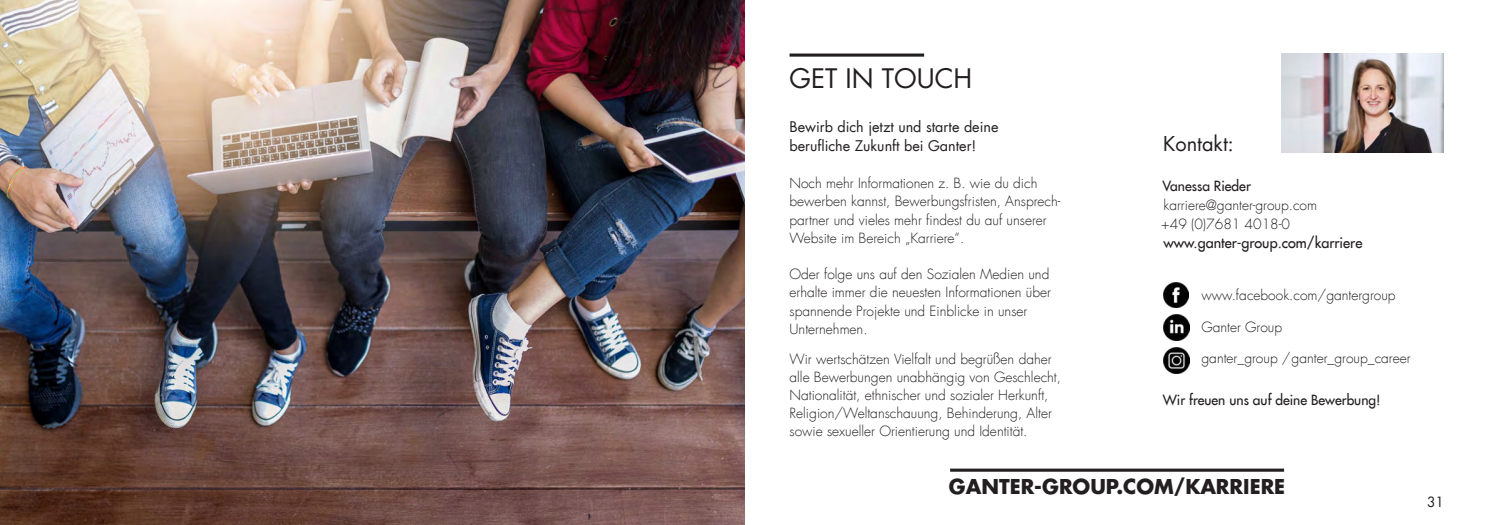
<style>
.page{position:relative;width:1489px;height:525px;background:#fff}
.page>*{position:absolute;margin:0;border:0;box-sizing:border-box;transform-origin:0 0}
.t1{font:26.25px "Futura LT";color:#231f20}
.t2{font:700 20px "Futura Com";color:#231f20}
.t3{font:20px "Futura LT";color:#231f20}
.t4{font:14.38px/18.1px "Futura LT";color:#231f20}
.t5{font:14.38px "Futura LT";color:#231f20}
.t6{font:300 13.75px/18.1px "Futura LT";color:#231f20}
.t7{font:13.75px "Futura LT";color:#231f20}
.t8{font:13.75px "Futura LT";color:#231f20}
.s1{font-style:inherit}
</style>
<div class="page">
<svg style="left:789px;top:53px;width:135px;height:4px"></svg>
<hr style="left:950px;top:468px;width:333px;height:3px;background:#231f20">
<img style="left:1163px;top:314px;width:26px;height:26px">
<img style="left:1163px;top:282px;width:25px;height:25px">
<img style="left:1163px;top:347px;width:26px;height:26px">
<img style="left:1281px;top:53px;width:162px;height:99px">
<img style="left:0;top:0;width:744px;height:524px">
<h1 class="t1" style="left:789px;top:63px;width:184px">GET IN TOUCH</h1>
<p class="t4" style="left:789px;top:118px;width:210px">Bewirb dich jetzt und starte deine berufliche Zukunft bei Ganter!</p>
<p class="t6" style="left:789px;top:174px;width:272px">Noch mehr Informationen z. B. wie du dich bewerben kannst, Bewerbungsfristen, Ansprech&shy;partner und vieles mehr findest du auf unserer Website im Bereich „Karriere“.</p>
<p class="t6" style="left:789px;top:265px;width:263px">Oder folge uns auf den Sozialen Medien und erhalte immer die neuesten Informationen über spannende Projekte und Einblicke in unser Unternehmen.</p>
<p class="t6" style="left:789px;top:350px;width:273px">Wir wertschätzen Vielfalt und begrüßen daher alle Bewerbungen unabhängig von Geschlecht, Nationalität, ethnischer und sozialer Herkunft, Religion/Weltanschauung, Behinderung, Alter sowie sexueller Orientierung und Identität.</p>
<h2 class="t3" style="left:1163px;top:132px;width:72px">Kontakt<span class="s1">:</span></h2>
<p class="t7" style="left:1162px;top:179px;width:90px">Vanessa Rieder</p>
<p class="t6" style="left:1161px;top:196px;width:157px;line-height:18.8px">karriere@ganter-group.com +49 (0)7681 4018-0</p>
<p class="t5" style="left:1163px;top:235px;width:200px">www.ganter-group.com/karriere</p>
<p class="t6" style="left:1201px;top:286px;width:196px">www.facebook.com/gantergroup</p>
<p class="t6" style="left:1201px;top:318px;width:82px">Ganter Group</p>
<p class="t6" style="left:1201px;top:349px;width:210px">ganter_group / ganter_group_career</p>
<p class="t7" style="left:1162px;top:393px;width:219px">Wir freuen uns auf deine Bewerbung!</p>
<h2 class="t2" style="left:948px;top:476px;width:338px">GANTER-GROUP.COM/KARRIERE</h2>
<p class="t8" style="left:1426px;top:493px;width:18px">31</p>
</div>
